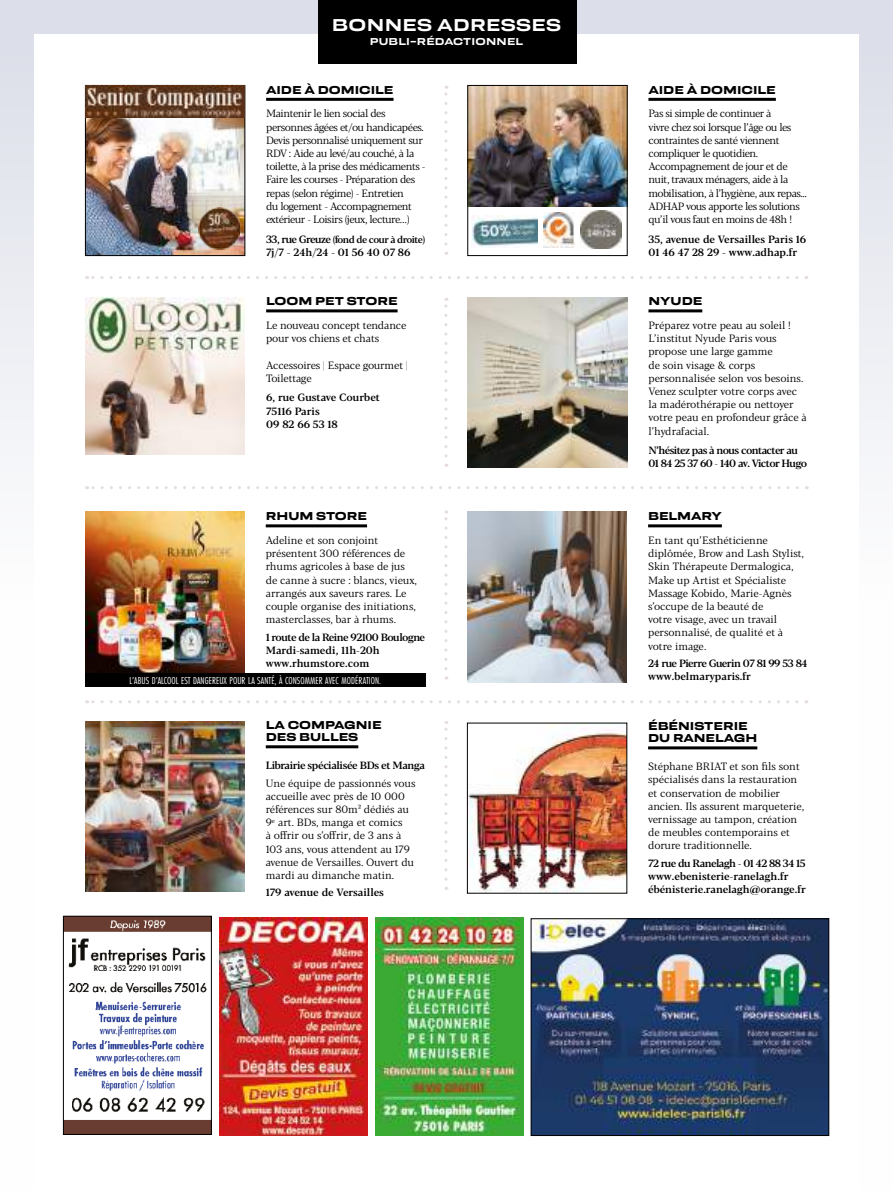
<style>
.page{position:relative;width:893px;height:1191px;background:#fff}
.page>*{position:absolute;margin:0;border:0;box-sizing:border-box;transform-origin:0 0}
.t1{font:18px "Resolve Semibold Wd";letter-spacing:.02em;color:#fff}
.t2{font:12px/12px "Resolve Bold Wd";color:#000}
.t3{font:10.5px/13.2px "Blacker Pro Tx";color:#000}
.t4{font:10.5px/13.2px "Blacker Pro Tx";letter-spacing:-.04em;color:#000}
.t5{font:500 10.5px/13.2px "Blacker Pro Tx";letter-spacing:-.02em;color:#000}
.t6{font:500 10.5px/13.2px "Blacker Pro Tx";color:#000}
.t7{font:10.5px/13.2px "Blacker Pro Tx";letter-spacing:-.02em;color:#000}
.t8{font:10.5px "Futura PT Cond";letter-spacing:.01em;color:#fff}
.t9{font:500 10.5px/13.2px "Blacker Pro Tx";letter-spacing:-.05em;color:#000}
.t10{font:500 10.5px/13.2px "Blacker Pro Tx";letter-spacing:-.045em;color:#000}
.t11{font:10.5px "Resolve Semibold Wd";letter-spacing:.02em;color:#fff}
.t12{font:500 9.75px "Blacker Pro Tx";letter-spacing:-.065em;color:#000}
.s1{font-size:10.5px}
.s2{font-weight:400}
</style>
<div class="page">
<svg style="left:444px;top:86px;width:3px;height:158px"></svg>
<svg style="left:444px;top:298px;width:3px;height:158px"></svg>
<svg style="left:444px;top:510px;width:3px;height:159px"></svg>
<svg style="left:87px;top:276px;width:710px;height:3px"></svg>
<svg style="left:444px;top:721px;width:3px;height:158px"></svg>
<svg style="left:87px;top:700px;width:710px;height:3px"></svg>
<svg style="left:87px;top:486px;width:710px;height:3px"></svg>
<div style="left:0;top:0;width:893px;height:34px;background:#dcdfe9"></div>
<div style="left:318px;top:0;width:258px;height:64px;background:#000"></div>
<div style="left:0;top:0;width:34px;height:1191px;background:linear-gradient(to bottom,#e2e5ed,#fff)"></div>
<div style="left:859px;top:0;width:34px;height:1191px;background:linear-gradient(to bottom,#e2e5ed,#fff)"></div>
<img style="left:219px;top:917px;width:148px;height:218px">
<img style="left:533px;top:920px;width:294px;height:213px">
<div style="left:531px;top:918px;width:298px;height:217px;border:1px solid #000"></div>
<img style="left:65px;top:918px;width:145px;height:214px">
<div style="left:63px;top:916px;width:149px;height:218px;border:1px solid #000"></div>
<img style="left:375px;top:917px;width:148px;height:218px">
<img style="left:87px;top:118px;width:156px;height:136px">
<div style="left:85px;top:85px;width:160px;height:171px;border:1px solid #000"></div>
<hr style="left:266px;top:98px;width:127px;height:3px;background:#000">
<img style="left:86px;top:86px;width:158px;height:32px">
<img style="left:198px;top:208px;width:41px;height:41px">
<img style="left:469px;top:87px;width:157px;height:120px">
<div style="left:467px;top:85px;width:161px;height:171px;border:1px solid #000"></div>
<hr style="left:648px;top:98px;width:128px;height:3px;background:#000">
<img style="left:471px;top:215px;width:66px;height:33px">
<img style="left:543px;top:213px;width:32px;height:35px">
<img style="left:581px;top:210px;width:41px;height:38px">
<img style="left:85px;top:297px;width:160px;height:157px">
<hr style="left:266px;top:309px;width:132px;height:3px;background:#000">
<img style="left:468px;top:297px;width:159px;height:170px">
<hr style="left:648px;top:309px;width:54px;height:3px;background:#000">
<img style="left:85px;top:512px;width:159px;height:162px">
<hr style="left:266px;top:524px;width:101px;height:3px;background:#000">
<div style="left:85px;top:674px;width:340px;height:13px;background:#000"></div>
<img style="left:467px;top:512px;width:160px;height:170px">
<hr style="left:648px;top:524px;width:74px;height:3px;background:#000">
<img style="left:85px;top:722px;width:159px;height:170px">
<hr style="left:266px;top:745px;width:92px;height:3px;background:#000">
<img style="left:469px;top:725px;width:156px;height:166px">
<div style="left:467px;top:723px;width:160px;height:170px;border:1px solid #000"></div>
<hr style="left:648px;top:746px;width:109px;height:3px;background:#000">
<h1 class="t1" style="left:332px;top:15px;width:231px">BONNES ADRESSES</h1>
<p class="t11" style="left:370px;top:35px;width:155px">PUBLI-RÉDACTIONNEL</p>
<p class="t2" style="left:266px;top:83px;width:129px">AIDE À DOMICILE</p>
<p class="t4" style="left:266px;top:107px;width:161px">Maintenir le lien social des personnes âgées et/ou handicapées.<br>Devis personnalisé uniquement sur RDV : Aide au levé/au couché, à la toilette, à la prise des médicaments - Faire les courses - Préparation des repas (selon régime) - Entretien<br>du logement - Accompagnement extérieur - Loisirs (jeux, lecture…)</p>
<p class="t12" style="left:266px;top:232px;width:161px"><span class="s1">33, rue Greuze</span> (fond de cour à droite)</p>
<p class="t6" style="left:266px;top:245px;width:146px">7j/7 - 24h/24 - 01 56 40 07 86</p>
<p class="t2" style="left:266px;top:295px;width:133px">LOOM PET STORE</p>
<p class="t7" style="left:266px;top:318px;width:142px">Le nouveau concept tendance pour vos chiens et chats</p>
<p class="t7" style="left:266px;top:358px;width:143px">Accessoires | Espace gourmet |<br>Toilettage</p>
<p class="t6" style="left:266px;top:390px;width:115px">6, rue Gustave Courbet<br>75116 Paris<br>09 82 66 53 18</p>
<p class="t2" style="left:266px;top:510px;width:103px">RHUM STORE</p>
<p class="t3" style="left:266px;top:533px;width:153px">Adeline et son conjoint présentent 300 références de rhums agricoles à base de jus de canne à sucre : blancs, vieux, arrangés aux saveurs rares. Le couple organise des initiations, masterclasses, bar à rhums.</p>
<p class="t5" style="left:266px;top:630px;width:161px">1 route de la Reine 92100 Boulogne<br>Mardi-samedi, 11h-20h www.rhumstore.com</p>
<p class="t8" style="left:129px;top:674px;width:253px">L’ABUS D’ALCOOL EST DANGEREUX POUR LA SANTÉ, À CONSOMMER AVEC MODÉRATION.</p>
<p class="t2" style="left:266px;top:719px;width:117px">LA COMPAGNIE<br>DES BULLES</p>
<p class="t5" style="left:266px;top:758px;width:161px">Librairie spécialisée BDs et Manga</p>
<p class="t3" style="left:266px;top:776px;width:151px">Une équipe de passionnés vous accueille avec près de 10 000 références sur 80m² dédiés au<br>9<sup>e</sup> art. BDs, manga et comics<br>à offrir ou s’offrir, de 3 ans à<br>103 ans, vous attendent au 179 avenue de Versailles. Ouvert du mardi au dimanche matin.</p>
<p class="t5" style="left:266px;top:885px;width:120px">179 avenue de Versailles</p>
<p class="t2" style="left:648px;top:83px;width:129px">AIDE À DOMICILE</p>
<p class="t4" style="left:648px;top:107px;width:160px">Pas si simple de continuer à<br>vivre chez soi lorsque l’âge ou les contraintes de santé viennent compliquer le quotidien.<br>Accompagnement de jour et de nuit, travaux ménagers, aide à la mobilisation, à l’hygiène, aux repas...<br>ADHAP vous apporte les solutions qu’il vous faut en moins de 48h !</p>
<p class="t6" style="left:648px;top:232px;width:159px">35, avenue de Versailles Paris 16<br>01 46 47 28 29 - www.adhap.fr</p>
<p class="t2" style="left:648px;top:295px;width:55px">NYUDE</p>
<p class="t3" style="left:648px;top:318px;width:160px">Préparez votre peau au soleil !<br>L’institut Nyude Paris vous propose une large gamme<br>de soin visage &amp; corps personnalisée selon vos besoins.<br>Venez sculpter votre corps avec la madérothérapie ou nettoyer votre peau en profondeur grâce à l’hydrafacial.</p>
<p class="t9" style="left:648px;top:443px;width:160px">N’hésitez pas à nous contacter au<br>01 84 25 37 60 <span class="s2">-</span> 140 av. Victor Hugo</p>
<p class="t2" style="left:648px;top:510px;width:75px">BELMARY</p>
<p class="t3" style="left:648px;top:533px;width:157px">En tant qu’Esthéticienne diplômée, Brow and Lash Stylist,<br>Skin Thérapeute Dermalogica,<br>Make up Artist et Spécialiste<br>Massage Kobido, Marie-Agnès s’occupe de la beauté de<br>votre visage, avec un travail personnalisé, de qualité et à votre image.</p>
<p class="t10" style="left:648px;top:656px;width:161px">24 rue Pierre Guerin 07 81 99 53 84 www.belmaryparis.fr</p>
<p class="t2" style="left:648px;top:720px;width:111px">ÉBÉNISTERIE<br>DU RANELAGH</p>
<p class="t3" style="left:648px;top:759px;width:158px">Stéphane BRIAT et son fils sont spécialisés dans la restauration et conservation de mobilier ancien. Ils assurent marqueterie, vernissage au tampon, création de meubles contemporains et dorure traditionnelle.</p>
<p class="t5" style="left:648px;top:856px;width:159px">72 rue du Ranelagh - 01 42 88 34 15 www.ebenisterie-ranelagh.fr ébénisterie.ranelagh@orange.fr</p>
</div>
